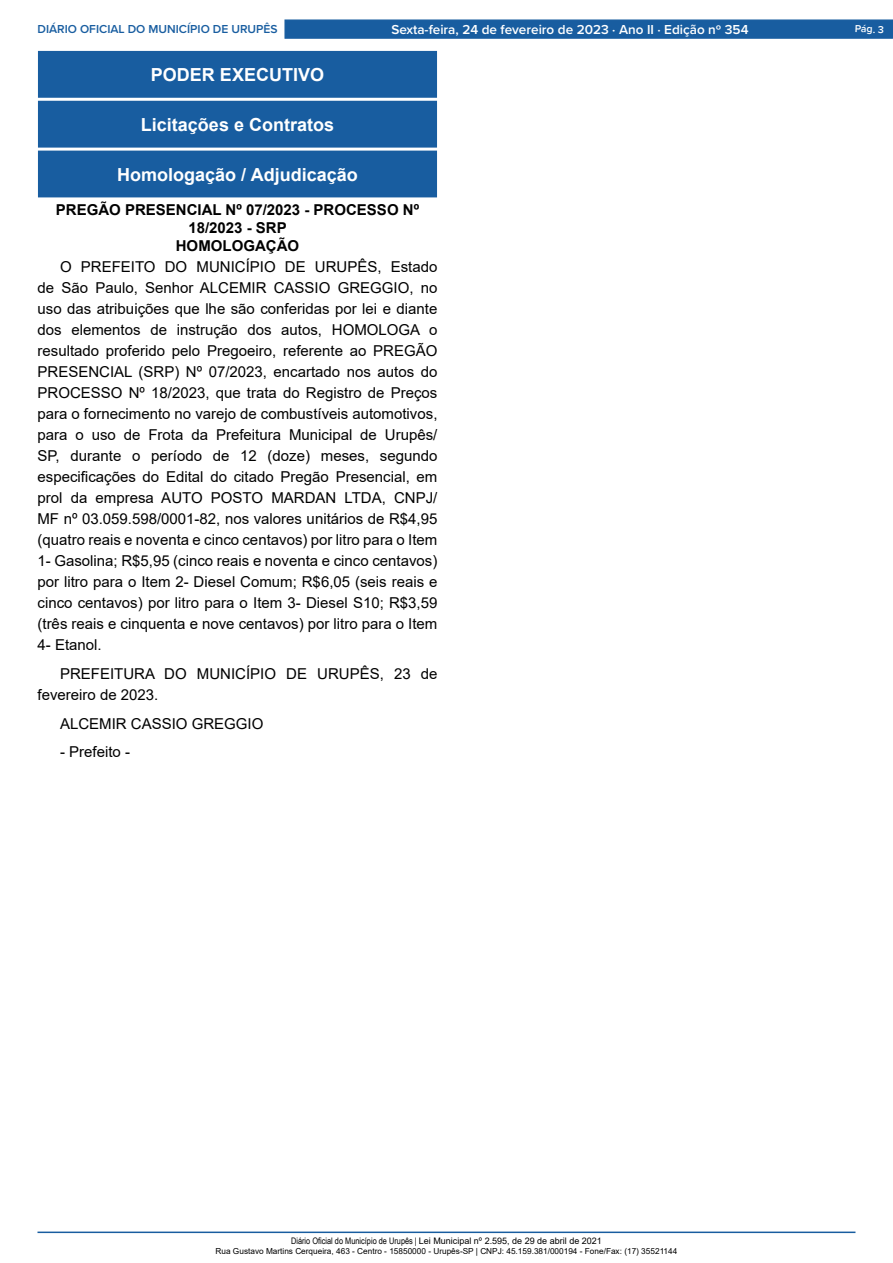
<style>
.page{position:relative;width:893px;height:1263px;background:#fff}
.page>*{position:absolute;margin:0;border:0;box-sizing:border-box;transform-origin:0 0}
.t1{font:700 18px "Arial";color:#fff}
._2_-_Corpo{font:15px/21px "Arial";color:#000;text-align:justify}
._1_-_Cabeçalho{font:700 15px/18px "Arial";color:#000;text-align:center}
.t2{font:600 13.5px "Proxima Nova";color:#fff}
.t3{font:600 12px "Proxima Nova";color:#185da0}
.t4{font:600 10.5px "Proxima Nova";color:#fff}
.t5{font:9px "Arial";color:#000}
.t6{font:8.25px "Arial";color:#000}
.s1{font-family:"Arial Narrow"}
</style>
<div class="page">
<hr style="left:38px;top:1231px;width:817px;height:2px;background:#185da0">
<div style="left:284px;top:19px;width:609px;height:20px;background:#185da0;border:1px solid #185da0"></div>
<div style="left:39px;top:51px;width:397px;height:46px;background:#185da0"></div>
<div style="left:38px;top:51px;width:399px;height:47px;border:1px solid #185da0"></div>
<div style="left:39px;top:101px;width:397px;height:46px;background:#185da0"></div>
<div style="left:38px;top:101px;width:399px;height:47px;border:1px solid #185da0"></div>
<div style="left:39px;top:151px;width:397px;height:46px;background:#185da0"></div>
<p class="t3" style="left:38px;top:20px;width:242px">DIÁRIO OFICIAL DO MUNICÍPIO DE URUPÊS</p>
<p class="t2" style="left:391px;top:19px;width:359px">Sexta-feira, 24 de fevereiro de 2023 ⋅ Ano II ⋅ Edição nº 354</p>
<p class="t4" style="left:855px;top:21px;width:31px;rotate:2deg">Pág. 3</p>
<p class="t1" style="left:151px;top:62px;width:175px">PODER EXECUTIVO</p>
<p class="t1" style="left:141px;top:112px;width:195px">Licitações e Contratos</p>
<p class="t1" style="left:117px;top:162px;width:242px">Homologação / Adjudicação</p>
<p class="_1_-_Cabeçalho" style="left:56px;top:201px;width:365px">PREGÃO PRESENCIAL Nº 07/2023 - PROCESSO Nº<br>18/2023 - SRP</p>
<p class="_1_-_Cabeçalho" style="left:176px;top:237px;width:125px">HOMOLOGAÇÃO</p>
<p class="_2_-_Corpo" style="left:38px;top:257px;width:401px;text-indent:22px">O PREFEITO DO MUNICÍPIO DE URUPÊS, Estado de São Paulo, Senhor ALCEMIR CASSIO GREGGIO, no uso das atribuições que lhe são conferidas por lei e diante dos elementos de instrução dos autos, HOMOLOGA o resultado proferido pelo Pregoeiro, referente ao PREGÃO PRESENCIAL (SRP) Nº 07/2023, encartado nos autos do PROCESSO Nº 18/2023, que trata do Registro de Preços para o fornecimento no varejo de combustíveis automotivos, para o uso de Frota da Prefeitura Municipal de Urupês/ SP, durante o período de 12 (doze) meses, segundo especificações do Edital do citado Pregão Presencial, em prol da empresa AUTO POSTO MARDAN LTDA, CNPJ/ MF nº 03.059.598/0001-82, nos valores unitários de R$4,95 (quatro reais e noventa e cinco centavos) por litro para o Item 1- Gasolina; R$5,95 (cinco reais e noventa e cinco centavos) por litro para o Item 2- Diesel Comum; R$6,05 (seis reais e cinco centavos) por litro para o Item 3- Diesel S10; R$3,59 (três reais e cinquenta e nove centavos) por litro para o Item 4- Etanol.</p>
<p class="_2_-_Corpo" style="left:38px;top:663px;width:401px;text-indent:22px">PREFEITURA DO MUNICÍPIO DE URUPÊS, 23 de fevereiro de 2023.</p>
<p class="_2_-_Corpo" style="left:60px;top:713px;width:205px">ALCEMIR CASSIO GREGGIO</p>
<p class="_2_-_Corpo" style="left:60px;top:741px;width:72px">- Prefeito -</p>
<p class="t5" style="left:291px;top:1235px;width:312px"><span class="s1">Diário Oficial do Município de Urupês |</span> Lei Municipal nº 2.595, de 29 de abril de 2021</p>
<p class="t6" style="left:216px;top:1245px;width:463px">Rua Gustavo Martins Cerqueira, 463 - Centro - 15850000 - Urupês-SP | CNPJ: 45.159.381/000194 - Fone/Fax: (17) 35521144</p>
</div>
